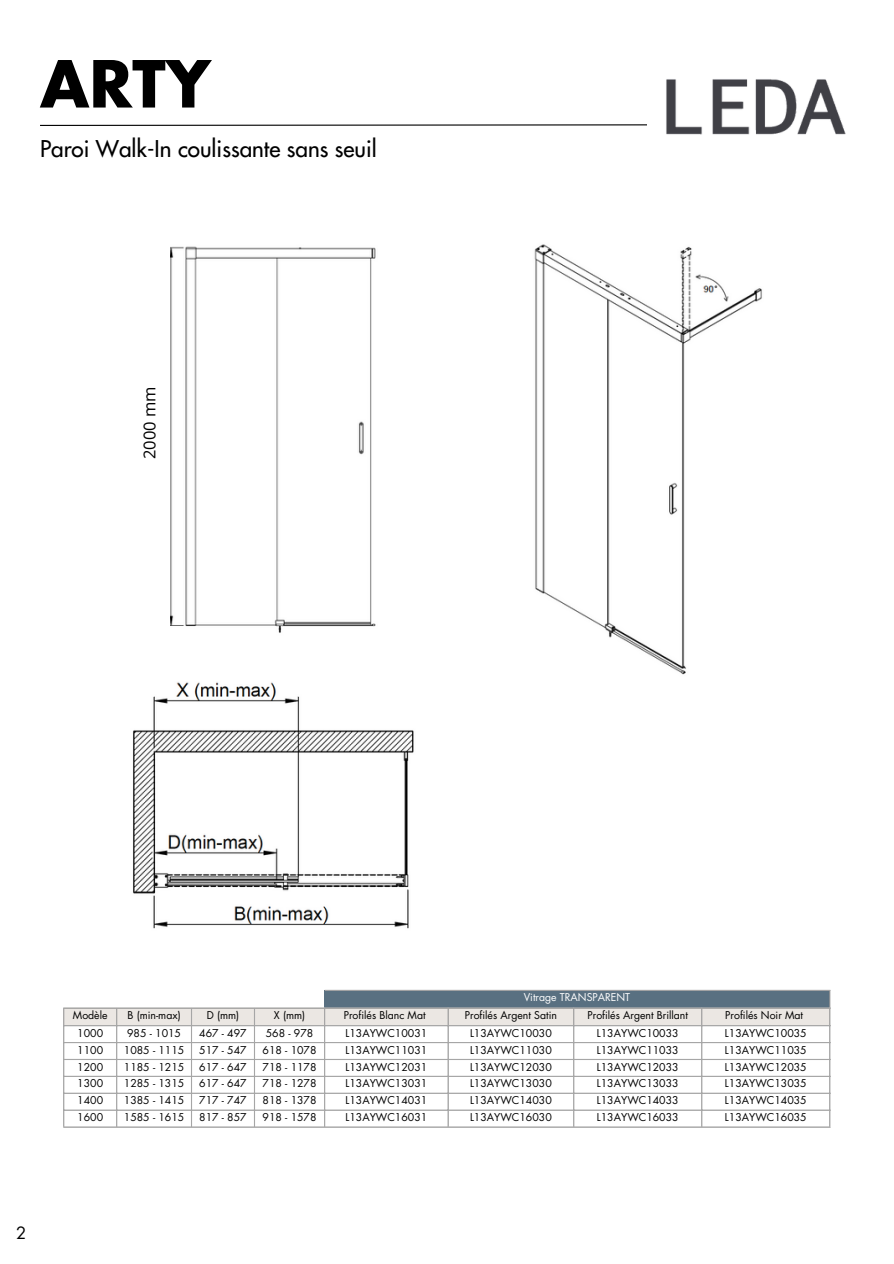
<style>
.page{position:relative;width:894px;height:1264px;background:#fff}
.page>*{position:absolute;margin:0;border:0;box-sizing:border-box;transform-origin:0 0}
.t1{font:700 63px "Futura Std";color:#000}
.t2{font:500 22.5px "Futura Std";color:#000}
.t3{font:16.5px "Open Sans";color:#000}
.t4{font:16.5px "Futura Std";color:#000}
.t5{font:10.5px "Futura Std";color:#000}
.t6{font:10.5px "Futura Std";color:#fff}
</style>
<div class="page">
<div style="left:324px;top:990px;width:505px;height:18px;background:#597081"></div>
<div style="left:64px;top:1008px;width:765px;height:17px;background:#ebe7e3"></div>
<svg style="left:64px;top:1026px;width:765px;height:100px"></svg>
<hr style="left:63px;top:1008px;width:1px;height:118px;background:#a6a6a6">
<hr style="left:116px;top:1008px;width:1px;height:118px;background:#a6a6a6">
<hr style="left:191px;top:1008px;width:1px;height:118px;background:#a6a6a6">
<hr style="left:254px;top:1008px;width:1px;height:118px;background:#a6a6a6">
<hr style="left:324px;top:1008px;width:1px;height:118px;background:#a6a6a6">
<hr style="left:447px;top:1008px;width:1px;height:118px;background:#a6a6a6">
<hr style="left:573px;top:1008px;width:1px;height:118px;background:#a6a6a6">
<hr style="left:701px;top:1008px;width:1px;height:118px;background:#a6a6a6">
<hr style="left:829px;top:990px;width:1px;height:136px;background:#a6a6a6">
<hr style="left:324px;top:989px;width:506px;height:1px;background:#a6a6a6">
<hr style="left:63px;top:1007px;width:767px;height:1px;background:#a6a6a6">
<hr style="left:63px;top:1025px;width:767px;height:1px;background:#a6a6a6">
<hr style="left:63px;top:1042px;width:767px;height:1px;background:#a6a6a6">
<hr style="left:63px;top:1058px;width:767px;height:2px;background:#a6a6a6">
<hr style="left:63px;top:1075px;width:767px;height:1px;background:#a6a6a6">
<hr style="left:63px;top:1092px;width:767px;height:1px;background:#a6a6a6">
<hr style="left:63px;top:1109px;width:767px;height:1px;background:#a6a6a6">
<hr style="left:63px;top:1126px;width:767px;height:1px;background:#a6a6a6">
<svg style="left:40px;top:124px;width:607px;height:2px"></svg>
<img style="left:666px;top:79px;width:180px;height:56px">
<img style="left:534px;top:244px;width:228px;height:431px">
<img style="left:170px;top:246px;width:206px;height:387px">
<img style="left:133px;top:682px;width:281px;height:247px">
<p class="t1" style="left:40px;top:56px;width:172px">ARTY</p>
<p class="t2" style="left:40px;top:139px;width:338px">Paroi Walk-In coulissante sans seuil</p>
<p class="t3" style="left:138px;top:459px;width:74px;rotate:-90deg">2000 mm</p>
<p class="t4" style="left:16px;top:1224px;width:12px">2</p>
<h1 class="t6" style="left:523px;top:992px;width:108px">Vitrage TRANSPARENT</h1>
<p class="t5" style="left:73px;top:1010px;width:36px">Modèle</p>
<h2 class="t5" style="left:127px;top:1010px;width:55px">B (min-max)</h2>
<p class="t5" style="left:207px;top:1010px;width:34px">D (mm)</p>
<p class="t5" style="left:274px;top:1010px;width:33px">X (mm)</p>
<p class="t5" style="left:344px;top:1010px;width:83px">Profilés Blanc Mat</p>
<p class="t5" style="left:465px;top:1010px;width:94px">Profilés Argent Satin</p>
<p class="t5" style="left:587px;top:1010px;width:102px">Profilés Argent Brillant</p>
<p class="t5" style="left:725px;top:1010px;width:79px">Profilés Noir Mat</p>
<p class="t5" style="left:77px;top:1028px;width:27px">1000</p>
<p class="t5" style="left:127px;top:1028px;width:55px">985 - 1015</p>
<p class="t5" style="left:199px;top:1028px;width:49px">467 - 497</p>
<p class="t5" style="left:266px;top:1028px;width:49px">568 - 978</p>
<p class="t5" style="left:345px;top:1028px;width:83px">L13AYWC10031</p>
<p class="t5" style="left:470px;top:1028px;width:83px">L13AYWC10030</p>
<p class="t5" style="left:596px;top:1028px;width:83px">L13AYWC10033</p>
<p class="t5" style="left:724px;top:1028px;width:83px">L13AYWC10035</p>
<p class="t5" style="left:77px;top:1044px;width:27px">1100</p>
<p class="t5" style="left:124px;top:1044px;width:62px">1085 - 1115</p>
<p class="t5" style="left:199px;top:1044px;width:49px">517 - 547</p>
<p class="t5" style="left:262px;top:1044px;width:55px">618 - 1078</p>
<p class="t5" style="left:345px;top:1044px;width:83px">L13AYWC11031</p>
<p class="t5" style="left:470px;top:1044px;width:83px">L13AYWC11030</p>
<p class="t5" style="left:596px;top:1044px;width:83px">L13AYWC11033</p>
<p class="t5" style="left:724px;top:1044px;width:83px">L13AYWC11035</p>
<p class="t5" style="left:77px;top:1061px;width:27px">1200</p>
<p class="t5" style="left:124px;top:1061px;width:62px">1185 - 1215</p>
<p class="t5" style="left:199px;top:1061px;width:49px">617 - 647</p>
<p class="t5" style="left:262px;top:1061px;width:55px">718 - 1178</p>
<p class="t5" style="left:345px;top:1061px;width:83px">L13AYWC12031</p>
<p class="t5" style="left:470px;top:1061px;width:83px">L13AYWC12030</p>
<p class="t5" style="left:596px;top:1061px;width:83px">L13AYWC12033</p>
<p class="t5" style="left:724px;top:1061px;width:83px">L13AYWC12035</p>
<p class="t5" style="left:77px;top:1078px;width:27px">1300</p>
<p class="t5" style="left:124px;top:1078px;width:62px">1285 - 1315</p>
<p class="t5" style="left:199px;top:1078px;width:49px">617 - 647</p>
<p class="t5" style="left:262px;top:1078px;width:55px">718 - 1278</p>
<p class="t5" style="left:345px;top:1078px;width:83px">L13AYWC13031</p>
<p class="t5" style="left:470px;top:1078px;width:83px">L13AYWC13030</p>
<p class="t5" style="left:596px;top:1078px;width:83px">L13AYWC13033</p>
<p class="t5" style="left:724px;top:1078px;width:83px">L13AYWC13035</p>
<p class="t5" style="left:77px;top:1095px;width:27px">1400</p>
<p class="t5" style="left:124px;top:1095px;width:62px">1385 - 1415</p>
<p class="t5" style="left:199px;top:1095px;width:49px">717 - 747</p>
<p class="t5" style="left:262px;top:1095px;width:55px">818 - 1378</p>
<p class="t5" style="left:345px;top:1095px;width:83px">L13AYWC14031</p>
<p class="t5" style="left:470px;top:1095px;width:83px">L13AYWC14030</p>
<p class="t5" style="left:596px;top:1095px;width:83px">L13AYWC14033</p>
<p class="t5" style="left:724px;top:1095px;width:83px">L13AYWC14035</p>
<p class="t5" style="left:77px;top:1112px;width:27px">1600</p>
<p class="t5" style="left:124px;top:1112px;width:62px">1585 - 1615</p>
<p class="t5" style="left:199px;top:1112px;width:49px">817 - 857</p>
<p class="t5" style="left:262px;top:1112px;width:55px">918 - 1578</p>
<p class="t5" style="left:345px;top:1112px;width:83px">L13AYWC16031</p>
<p class="t5" style="left:470px;top:1112px;width:83px">L13AYWC16030</p>
<p class="t5" style="left:596px;top:1112px;width:83px">L13AYWC16033</p>
<p class="t5" style="left:724px;top:1112px;width:83px">L13AYWC16035</p>
</div>
